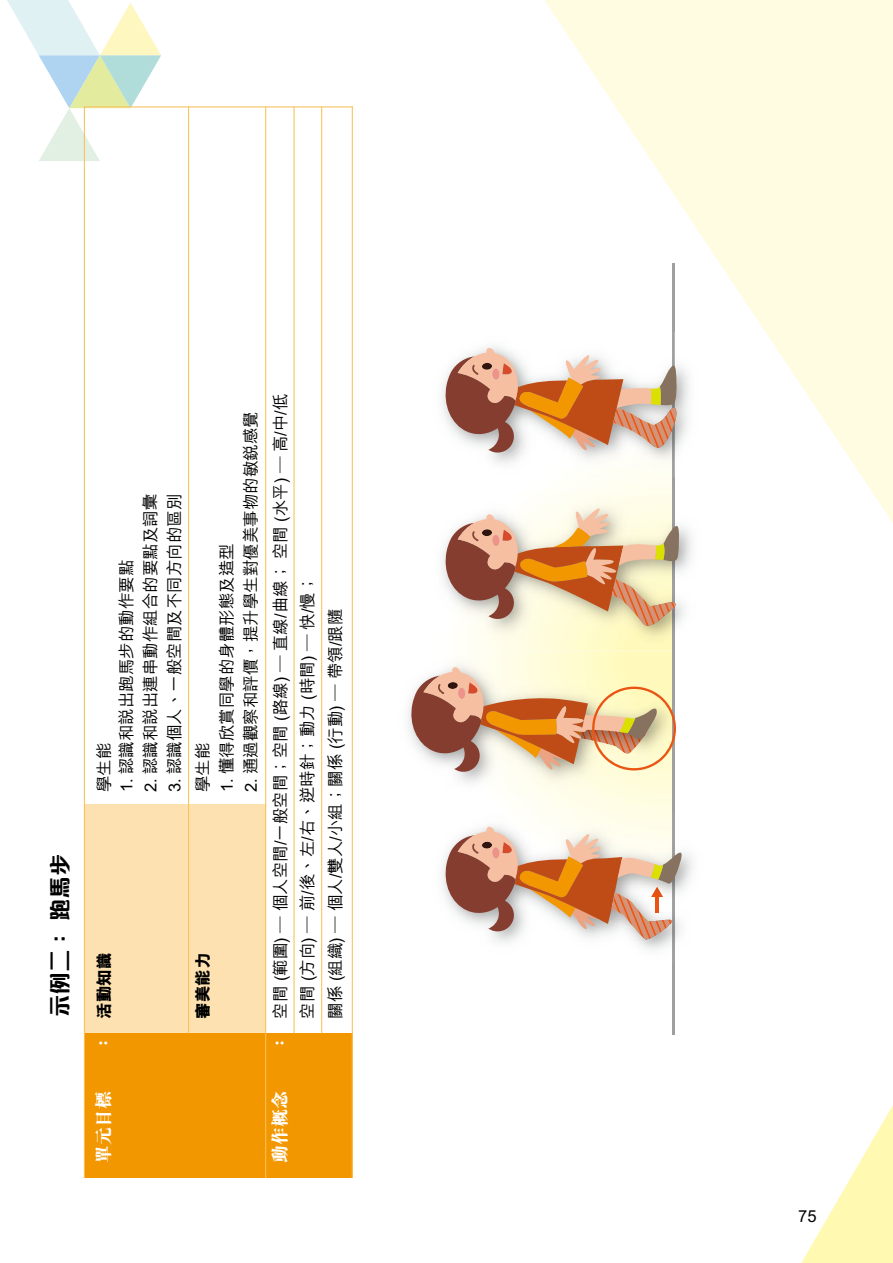
<style>
.page{position:relative;width:893px;height:1263px;background:#fff}
.page>*{position:absolute;margin:0;border:0;box-sizing:border-box;transform-origin:0 0}
.t1{font:800 22.5px "M Qing Hua HK";color:#000}
.t2{font:800 18px "M Sung HK";color:#fff}
.t3{font:500 16.5px/26.7px "M Hei HK";color:#000}
.t4{font:800 16.5px "M Hei HK";color:#000}
.s1{font-family:"M Sung HK";font-size:18px;color:#fff}
.s2{font-family:"M Sung HK";font-weight:800;font-size:18px;color:#fff}
</style>
<div class="page">
<svg style="left:7px;top:0;width:154px;height:161px"></svg>
<svg style="left:801px;top:1105px;width:92px;height:158px"></svg>
<svg style="left:545px;top:0;width:348px;height:523px;fill:#fffce2"></svg>
<div style="left:84px;top:804px;width:182px;height:232px;background:#fde1b0"></div>
<div style="left:84px;top:1033px;width:268px;height:145px;background:#f39700"></div>
<hr style="left:293px;top:106px;width:2px;height:927px;background:#f9c159">
<hr style="left:321px;top:106px;width:1px;height:927px;background:#f9c159">
<hr style="left:352px;top:106px;width:1px;height:1072px;background:#f9c159">
<hr style="left:84px;top:106px;width:1px;height:1072px;background:#f9c159">
<hr style="left:84px;top:106px;width:269px;height:1px;background:#f9c159">
<svg style="left:476px;top:477px;width:196px;height:334px"></svg>
<hr style="left:672px;top:263px;width:3px;height:771px;background:#9f9fa0">
<img style="left:487px;top:332px;width:214px;height:145px">
<img style="left:487px;top:454px;width:185px;height:23px">
<img style="left:675px;top:492px;width:29px;height:128px">
<img style="left:470px;top:492px;width:202px;height:158px">
<img style="left:450px;top:651px;width:222px;height:145px">
<svg style="left:408px;top:667px;width:268px;height:106px;background:#ddb893"></svg>
<svg style="left:442px;top:506px;width:239px;height:126px"></svg>
<svg style="left:442px;top:348px;width:236px;height:106px"></svg>
<svg style="left:442px;top:827px;width:240px;height:115px"></svg>
<hr style="left:188px;top:106px;width:1px;height:927px;background:#f9c159">
<hr style="left:265px;top:106px;width:1px;height:1072px;background:#f9c159">
<h1 class="t1" style="left:44px;top:1017px;width:165px;rotate:-90deg">示例二：跑馬步</h1>
<p class="t3" style="left:112px;top:792px;width:234px;rotate:-90deg">1. 認識和說出跑馬步的動作要點</p>
<p class="t3" style="left:89px;top:792px;width:51px;rotate:-90deg">學生能</p>
<p class="t3" style="left:136px;top:792px;width:300px;rotate:-90deg">2. 認識和說出連串動作組合的要點及詞彙</p>
<p class="t3" style="left:160px;top:792px;width:300px;rotate:-90deg">3. 認識個人、一般空間及不同方向的區別</p>
<p class="t3" style="left:188px;top:792px;width:51px;rotate:-90deg">學生能</p>
<p class="t3" style="left:212px;top:792px;width:251px;rotate:-90deg">1. 懂得欣賞同學的身體形態及造型</p>
<p class="t3" style="left:236px;top:792px;width:383px;rotate:-90deg">2. 通過觀察和評價，提升學生對優美事物的敏銳感覺</p>
<p class="t4" style="left:93px;top:1052px;width:100px;rotate:-90deg"><span class="s1">：</span> 活動知識</p>
<p class="t4" style="left:192px;top:1019px;width:67px;rotate:-90deg">審美能力</p>
<p class="t3" style="left:266px;top:1019px;width:627px;text-indent:-33px;rotate:-90deg"><span class="s2">：</span> 空間 (範圍) ─ 個人空間/一般空間；空間 (路線) ─ 直線/曲線；空間 (水平) ─ 高/中/低空間 (方向) ─ 前/後、左/右、逆時針；動力 (時間) ─ 快/慢；</p>
<p class="t3" style="left:321px;top:1019px;width:411px;rotate:-90deg">關係 (組織) ─ 個人/雙人/小組；關係 (行動) ─ 帶領/跟隨</p>
<p class="t2" style="left:91px;top:1163px;width:73px;rotate:-90deg">單元目標</p>
<p class="t2" style="left:267px;top:1163px;width:73px;rotate:-90deg">動作概念</p>
<p class="t3" style="left:798px;top:1201px;width:20px">75</p>
</div>
